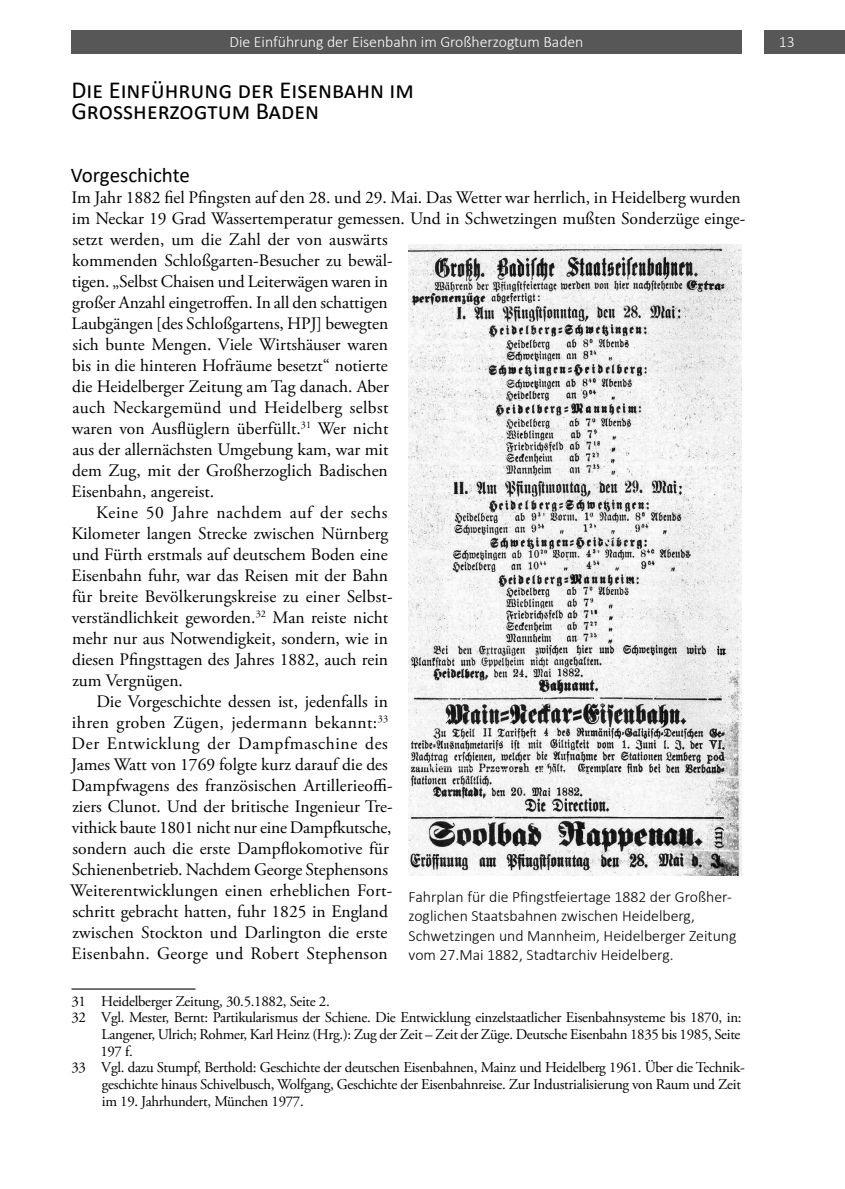
<style>
.page{position:relative;width:845px;height:1189px;background:#fff}
.page>*{position:absolute;margin:0;border:0;box-sizing:border-box;transform-origin:0 0}
.t1{font:24.5px/21px "Calibri";color:#000}
.t2{font:21px "Calibri";color:#000}
.t3{font:17.5px "Adobe Garamond Pro";color:#000}
.t4{font:17.5px "Adobe Garamond Pro";letter-spacing:.025em;color:#000}
.t5{font:17.5px "Adobe Garamond Pro";letter-spacing:.035em;color:#000}
.t6{font:17.5px "Adobe Garamond Pro";letter-spacing:.02em;color:#000}
.t7{font:300 15.75px/19.2px "Calibri";color:#000}
.t8{font:300 15.75px "Calibri";color:#fff}
.t9{font:14.88px "Adobe Garamond Pro";letter-spacing:-.02em;color:#000}
</style>
<div class="page">
<div style="left:763px;top:30px;width:82px;height:24px;background:#575757"></div>
<div style="left:71px;top:30px;width:670px;height:24px;background:#575757"></div>
<hr style="left:71px;top:988px;width:124px;height:1px;background:#2b2b2b">
<img style="left:408px;top:245px;width:333px;height:630px">
<p class="t8" style="left:229px;top:32px;width:355px">Die Einführung der Eisenbahn im Großherzogtum Baden</p>
<p class="t8" style="left:778px;top:32px;width:17px">13</p>
<h1 class="t1" style="left:71px;top:79px;width:344px">Die Einführung der Eisenbahn im<br>Grossherzogtum Baden</h1>
<p class="t2" style="left:71px;top:160px;width:121px">Vorgeschichte</p>
<p class="t3" style="left:71px;top:187px;width:671px">Im Jahr 1882 fiel Pfingsten auf den 28. und 29. Mai. Das Wetter war herrlich, in Heidelberg wurden</p>
<p class="t3" style="left:72px;top:208px;width:675px">im Neckar 19 Grad Wassertemperatur gemessen. Und in Schwetzingen mußten Sonderzüge einge-</p>
<p class="t3" style="left:72px;top:229px;width:317px">setzt werden, um die Zahl der von auswärts</p>
<p class="t3" style="left:72px;top:250px;width:322px">kommenden Schloßgarten-Besucher zu bewäl-</p>
<p class="t3" style="left:72px;top:271px;width:317px">tigen. „Selbst Chaisen und Leiterwägen waren in</p>
<p class="t3" style="left:72px;top:292px;width:317px">großer Anzahl eingetroffen. In all den schattigen</p>
<p class="t3" style="left:71px;top:313px;width:318px">Laubgängen [des Schloßgartens, HPJ] bewegten</p>
<p class="t3" style="left:72px;top:334px;width:317px">sich bunte Mengen. Viele Wirtshäuser waren</p>
<p class="t3" style="left:72px;top:355px;width:317px">bis in die hinteren Hofräume besetzt“ notierte</p>
<p class="t3" style="left:72px;top:376px;width:318px">die Heidelberger Zeitung am Tag danach. Aber</p>
<p class="t4" style="left:72px;top:397px;width:317px">auch Neckargemünd und Heidelberg selbst</p>
<p class="t3" style="left:72px;top:418px;width:318px">waren von Ausflüglern überfüllt.<sup>31</sup> Wer nicht</p>
<p class="t3" style="left:72px;top:439px;width:317px">aus der allernächsten Umgebung kam, war mit</p>
<p class="t3" style="left:72px;top:460px;width:317px">dem Zug, mit der Großherzoglich Badischen</p>
<p class="t3" style="left:72px;top:481px;width:144px">Eisenbahn, angereist.</p>
<p class="t5" style="left:96px;top:502px;width:293px">Keine 50 Jahre nachdem auf der sechs</p>
<p class="t3" style="left:71px;top:523px;width:318px">Kilometer langen Strecke zwischen Nürnberg</p>
<p class="t3" style="left:72px;top:544px;width:317px">und Fürth erstmals auf deutschem Boden eine</p>
<p class="t3" style="left:72px;top:565px;width:318px">Eisenbahn fuhr, war das Reisen mit der Bahn</p>
<p class="t3" style="left:72px;top:586px;width:322px">für breite Bevölkerungskreise zu einer Selbst-</p>
<p class="t3" style="left:72px;top:607px;width:318px">verständlichkeit geworden.<sup>32</sup> Man reiste nicht</p>
<p class="t3" style="left:72px;top:628px;width:317px">mehr nur aus Notwendigkeit, sondern, wie in</p>
<p class="t3" style="left:72px;top:649px;width:317px">diesen Pfingsttagen des Jahres 1882, auch rein</p>
<p class="t3" style="left:72px;top:670px;width:112px">zum Vergnügen.</p>
<p class="t3" style="left:96px;top:691px;width:293px">Die Vorgeschichte dessen ist, jedenfalls in</p>
<p class="t4" style="left:72px;top:712px;width:318px">ihren groben Zügen, jedermann bekannt:<sup>33</sup></p>
<p class="t5" style="left:72px;top:733px;width:318px">Der Entwicklung der Dampfmaschine des</p>
<p class="t3" style="left:71px;top:754px;width:318px">James Watt von 1769 folgte kurz darauf die des</p>
<p class="t3" style="left:72px;top:775px;width:323px">Dampfwagens des französischen Artillerieoffi-</p>
<p class="t3" style="left:72px;top:796px;width:322px">ziers Clunot. Und der britische Ingenieur Tre-</p>
<p class="t3" style="left:72px;top:817px;width:321px">vithick baute 1801 nicht nur eine Dampfkutsche,</p>
<p class="t3" style="left:72px;top:838px;width:318px">sondern auch die erste Dampflokomotive für</p>
<p class="t3" style="left:72px;top:859px;width:318px">Schienenbetrieb. Nachdem George Stephensons</p>
<p class="t3" style="left:70px;top:880px;width:324px">Weiterentwicklungen einen erheblichen Fort-</p>
<p class="t3" style="left:72px;top:901px;width:317px">schritt gebracht hatten, fuhr 1825 in England</p>
<p class="t3" style="left:72px;top:922px;width:317px">zwischen Stockton und Darlington die erste</p>
<p class="t6" style="left:72px;top:943px;width:318px">Eisenbahn. George und Robert Stephenson</p>
<p class="t9" style="left:71px;top:991px;width:260px">31 Heidelberger Zeitung, 30.5.1882, Seite 2.</p>
<p class="t9" style="left:71px;top:1008px;width:671px">32 Vgl. Mester, Bernt: Partikularismus der Schiene. Die Entwicklung einzelstaatlicher Eisenbahnsysteme bis 1870, in:</p>
<p class="t9" style="left:102px;top:1025px;width:640px">Langener, Ulrich; Rohmer, Karl Heinz (Hrg.): Zug der Zeit – Zeit der Züge. Deutsche Eisenbahn 1835 bis 1985, Seite</p>
<p class="t9" style="left:100px;top:1041px;width:34px">197 f.</p>
<p class="t9" style="left:71px;top:1058px;width:675px">33 Vgl. dazu Stumpf, Berthold: Geschichte der deutschen Eisenbahnen, Mainz und Heidelberg 1961. Über die Technik-</p>
<p class="t9" style="left:102px;top:1075px;width:640px">geschichte hinaus Schivelbusch, Wolfgang, Geschichte der Eisenbahnreise. Zur Industrialisierung von Raum und Zeit</p>
<p class="t9" style="left:102px;top:1091px;width:203px">im 19. Jahrhundert, München 1977.</p>
<p class="t7" style="left:408px;top:886px;width:329px">Fahrplan für die Pfingstfeiertage 1882 der Großher&shy;zoglichen Staatsbahnen zwischen Heidelberg, Schwetzingen und Mannheim, Heidelberger Zeitung vom 27.Mai 1882, Stadtarchiv Heidelberg.</p>
</div>
